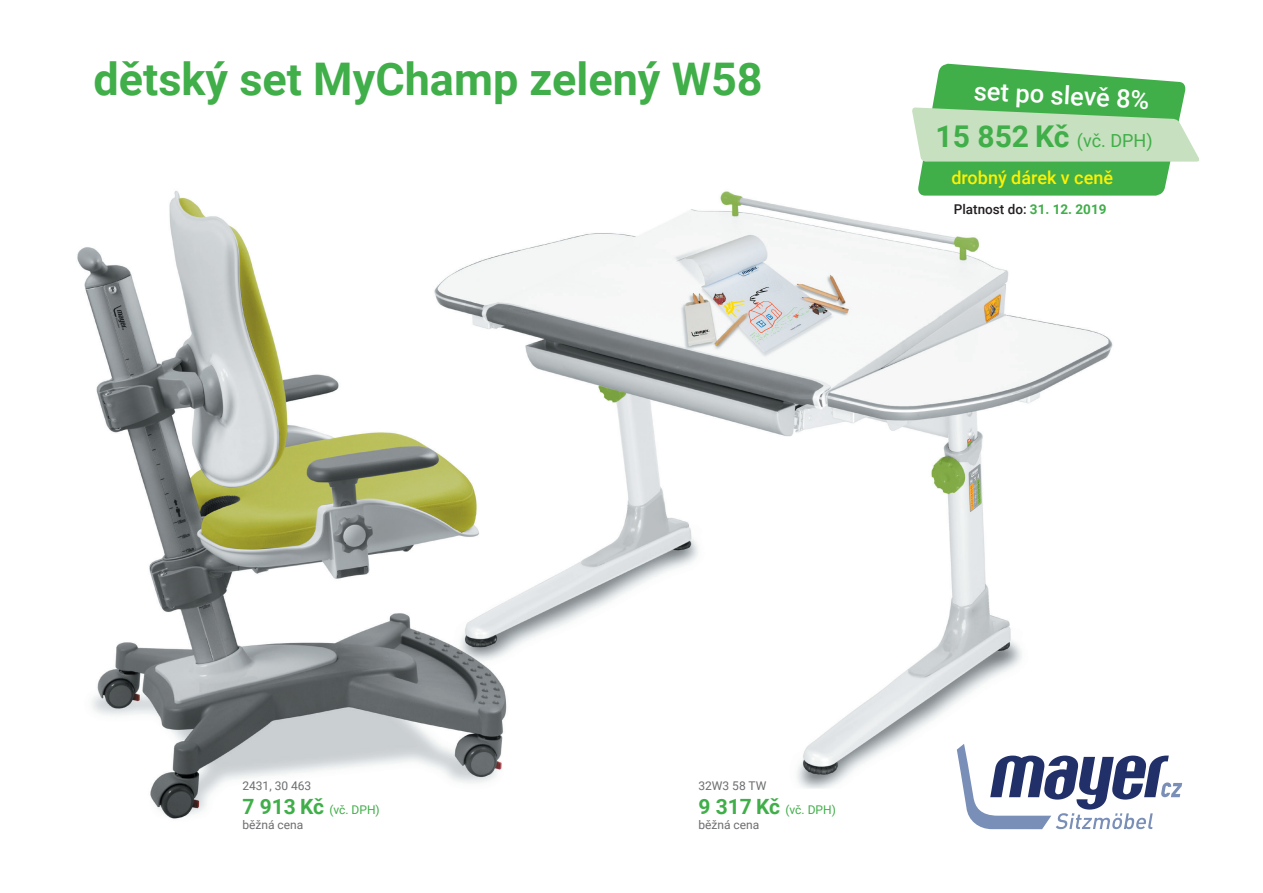
<style>
.page{position:relative;width:1263px;height:893px;background:#fff}
.page>*{position:absolute;margin:0;border:0;box-sizing:border-box;transform-origin:0 0}
.t1{font:700 45px "Roboto";color:#40ae49}
.t2{font:500 25.5px "Roboto";color:#fff}
.t3{font:500 18px "Roboto";color:#fff101}
.t4{font:18px "Roboto";color:#40ae49}
.t5{font:500 13.5px "Roboto";color:#231f20}
.t6{font:12px/24px "Roboto";color:#6c6d70}
.s1{font-weight:700;font-size:30px}
.s2{font-weight:700;color:#40ae49}
.s3{font-weight:700;font-size:21px;color:#40ae49}
.s4{color:#40ae49}
</style>
<div class="page">
<img style="left:77px;top:191px;width:1040px;height:639px">
<svg style="left:957px;top:744px;width:225px;height:85px"></svg>
<svg style="left:911px;top:64px;width:288px;height:132px"></svg>
<h1 class="t1" style="left:94px;top:47px;width:671px">dětský set MyChamp zelený W58</h1>
<h2 class="t2" style="left:975px;top:73px;width:177px;rotate:3deg">set po slevě 8%</h2>
<h3 class="t4" style="left:935px;top:128px;width:219px"><span class="s1">15 852 Kč</span> (vč. DPH)</h3>
<h3 class="t3" style="left:951px;top:165px;width:163px">drobný dárek v ceně</h3>
<p class="t5" style="left:954px;top:200px;width:154px">Platnost do: <span class="s2">31. 12. 2019</span></p>
<p class="t6" style="left:242px;top:773px;width:139px">2431, 30 463<br><span class="s3">7 913 Kč</span> <span class="s4">(vč. DPH)</span></p>
<p class="t6" style="left:242px;top:812px;width:62px">běžná cena</p>
<p class="t6" style="left:698px;top:773px;width:139px">32W3 58 TW<br><span class="s3">9 317 Kč</span> <span class="s4">(vč. DPH)</span></p>
<p class="t6" style="left:698px;top:812px;width:62px">běžná cena</p>
</div>
